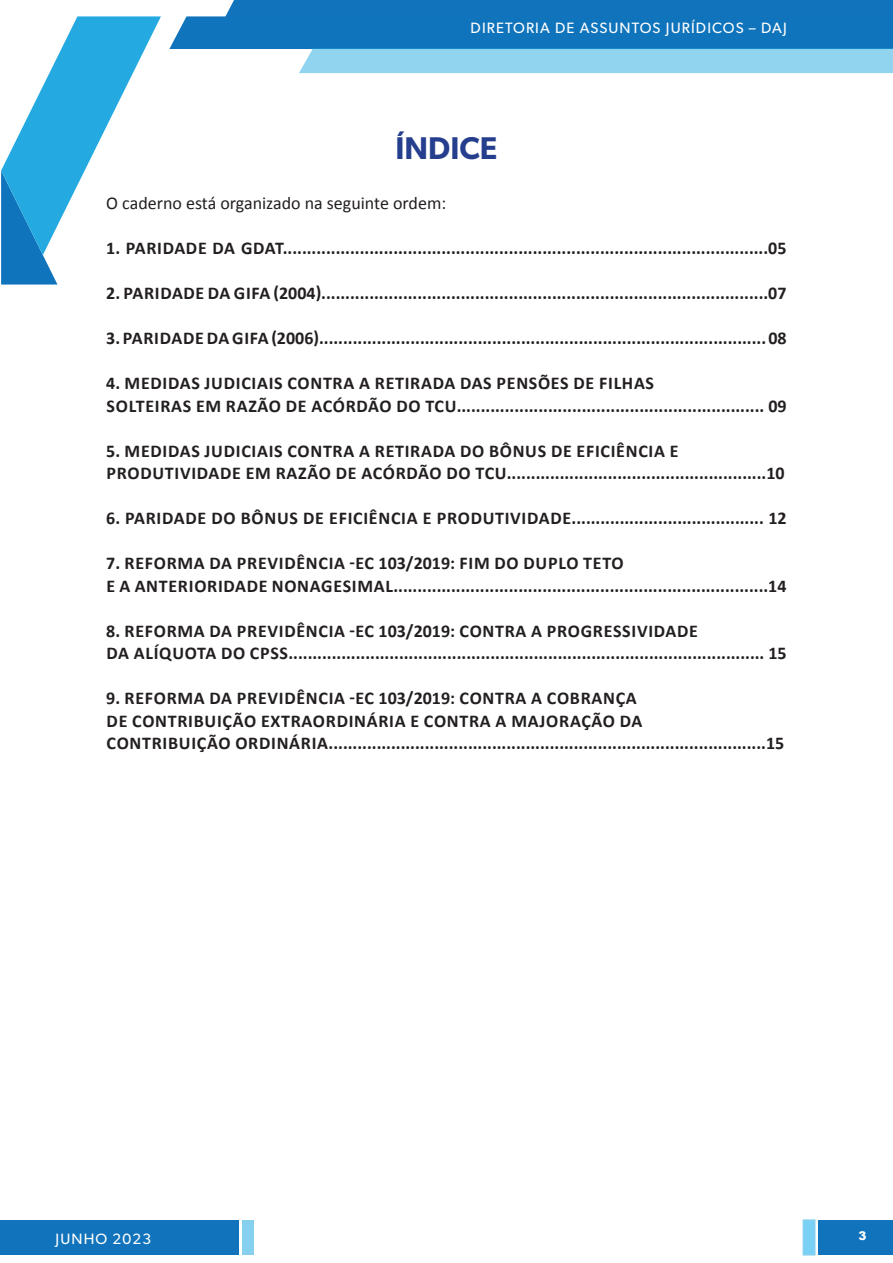
<style>
.page{position:relative;width:893px;height:1263px;background:#fff}
.page>*{position:absolute;margin:0;border:0;box-sizing:border-box;transform-origin:0 0}
.t1{font:600 31.5px "Gibson";color:#253f8e}
.t2{font:700 18px/22.5px "Calibri";letter-spacing:.04em;color:#231f20}
.t3{font:700 18px "Calibri";letter-spacing:.015em;color:#231f20}
.t4{font:18px "Calibri";color:#231f20}
.t5{font:15px "Gibson";letter-spacing:.075em;color:#fff}
.t6{font:900 12px "Arial";color:#fff}
</style>
<div class="page">
<div style="left:803px;top:1219px;width:12px;height:36px;background:#79d2f6;border:2px solid #85d0ef"></div>
<div style="left:818px;top:1220px;width:75px;height:35px;background:#1073bb"></div>
<svg style="left:169px;top:0;width:724px;height:73px;background:#4799cf"></svg>
<div style="left:0;top:1220px;width:238px;height:35px;background:#1073bb"></div>
<div style="left:242px;top:1220px;width:12px;height:35px;background:#85d0ef"></div>
<svg style="left:1px;top:16px;width:160px;height:269px"></svg>
<p class="t5" style="left:471px;top:18px;width:318px">DIRETORIA DE ASSUNTOS JURÍDICOS – DAJ</p>
<h1 class="t1" style="left:396px;top:129px;width:103px">ÍNDICE</h1>
<p class="t4" style="left:106px;top:192px;width:341px">O caderno está organizado na seguinte ordem:</p>
<p class="t2" style="left:106px;top:237px;width:682px">1. PARIDADE DA GDAT.....................................................................................................05</p>
<p class="t3" style="left:106px;top:282px;width:682px">2. PARIDADE DA GIFA (2004).............................................................................................07</p>
<p class="t3" style="left:106px;top:327px;width:682px">3. PARIDADE DA GIFA (2006)............................................................................................. 08</p>
<p class="t2" style="left:106px;top:372px;width:682px">4. MEDIDAS JUDICIAIS CONTRA A RETIRADA DAS PENSÕES DE FILHAS<br>SOLTEIRAS EM RAZÃO DE ACÓRDÃO DO TCU................................................................ 09</p>
<p class="t2" style="left:106px;top:439px;width:680px">5. MEDIDAS JUDICIAIS CONTRA A RETIRADA DO BÔNUS DE EFICIÊNCIA E<br>PRODUTIVIDADE EM RAZÃO DE ACÓRDÃO DO TCU......................................................10</p>
<p class="t2" style="left:106px;top:507px;width:682px">6. PARIDADE DO BÔNUS DE EFICIÊNCIA E PRODUTIVIDADE........................................ 12</p>
<p class="t2" style="left:106px;top:552px;width:682px">7. REFORMA DA PREVIDÊNCIA -EC 103/2019: FIM DO DUPLO TETO<br>E A ANTERIORIDADE NONAGESIMAL..............................................................................14</p>
<p class="t2" style="left:106px;top:619px;width:682px">8. REFORMA DA PREVIDÊNCIA -EC 103/2019: CONTRA A PROGRESSIVIDADE<br>DA ALÍQUOTA DO CPSS................................................................................................... 15</p>
<p class="t2" style="left:106px;top:687px;width:679px">9. REFORMA DA PREVIDÊNCIA -EC 103/2019: CONTRA A COBRANÇA<br>DE CONTRIBUIÇÃO EXTRAORDINÁRIA E CONTRA A MAJORAÇÃO DA<br>CONTRIBUIÇÃO ORDINÁRIA...........................................................................................15</p>
<p class="t5" style="left:71px;top:1229px;width:105px">SINDIRECEITA</p>
<p class="t6" style="left:859px;top:1227px;width:10px">3</p>
<p class="t5" style="left:56px;top:1230px;width:97px">JUNHO 2023</p>
</div>
